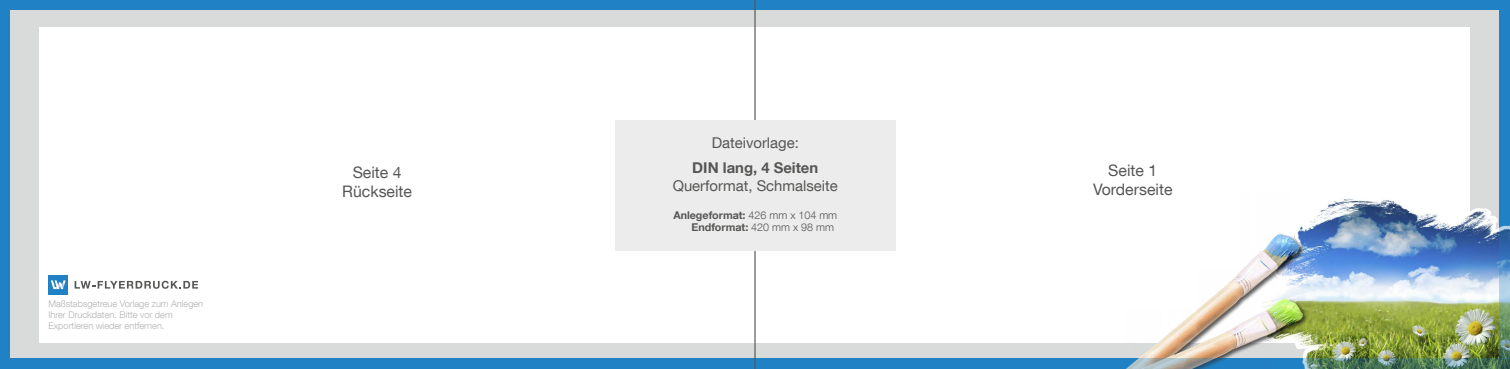
<style>
.page{position:relative;width:1510px;height:369px;background:#fff}
.page>*{position:absolute;margin:0;border:0;box-sizing:border-box;transform-origin:0 0}
.t1{font:15.88px "Helvetica Neue LT Com";color:#565655}
.t2{font:14.88px/17.9px "Helvetica Neue LT Com";color:#565655;text-align:center}
.t3{font:700 10.75px "Helvetica Neue LT Com";color:#565655}
.t4{font:300 9.25px/11px "Helvetica Neue LT Com";color:#b1b2b3}
.s1{font-weight:700}
.s2{font-weight:300}
</style>
<div class="page">
<div style="left:0;top:0;width:1509px;height:369px;background:#2081c4"></div>
<div style="left:11px;top:11px;width:1488px;height:347px;background:#d9dada"></div>
<div style="left:40px;top:27px;width:1430px;height:315px;background:#fff"></div>
<img style="left:1121px;top:198px;width:378px;height:160px">
<svg style="left:1499px;top:225px;width:10px;height:133px"></svg>
<svg style="left:1126px;top:358px;width:383px;height:11px"></svg>
<svg style="left:75px;top:280px;width:123px;height:8px"></svg>
<div style="left:48px;top:275px;width:20px;height:19px;background:#2081c4"></div>
<svg style="left:51px;top:280px;width:15px;height:9px"></svg>
<hr style="left:754px;top:0;width:1px;height:369px;background:#565655">
<div style="left:615px;top:120px;width:280px;height:130px;background:#ececec"></div>
<p class="t4" style="left:48px;top:298px;width:156px">Maßstabsgetreue Vorlage zum Anlegen<br>Ihrer Druckdaten. Bitte vor dem</p>
<p class="t4" style="left:48px;top:320px;width:118px">Exportieren wieder entfernen.</p>
<p class="t1" style="left:353px;top:162px;width:50px">Seite 4</p>
<p class="t1" style="left:342px;top:181px;width:71px">Rückseite</p>
<p class="t2" style="left:711px;top:133px;width:89px">Dateivorlage:</p>
<p class="t2" style="left:673px;top:158px;width:167px"><span class="s1">DIN lang, 4 Seiten<br></span>Querformat, Schmalseite</p>
<p class="t3" style="left:673px;top:208px;width:165px">Anlegeformat: <span class="s2">426 mm x 104 mm</span></p>
<p class="t3" style="left:691px;top:221px;width:144px">Endformat: <span class="s2">420 mm x 98 mm</span></p>
<p class="t1" style="left:1108px;top:161px;width:50px">Seite 1</p>
<p class="t1" style="left:1093px;top:180px;width:81px">Vorderseite</p>
</div>
